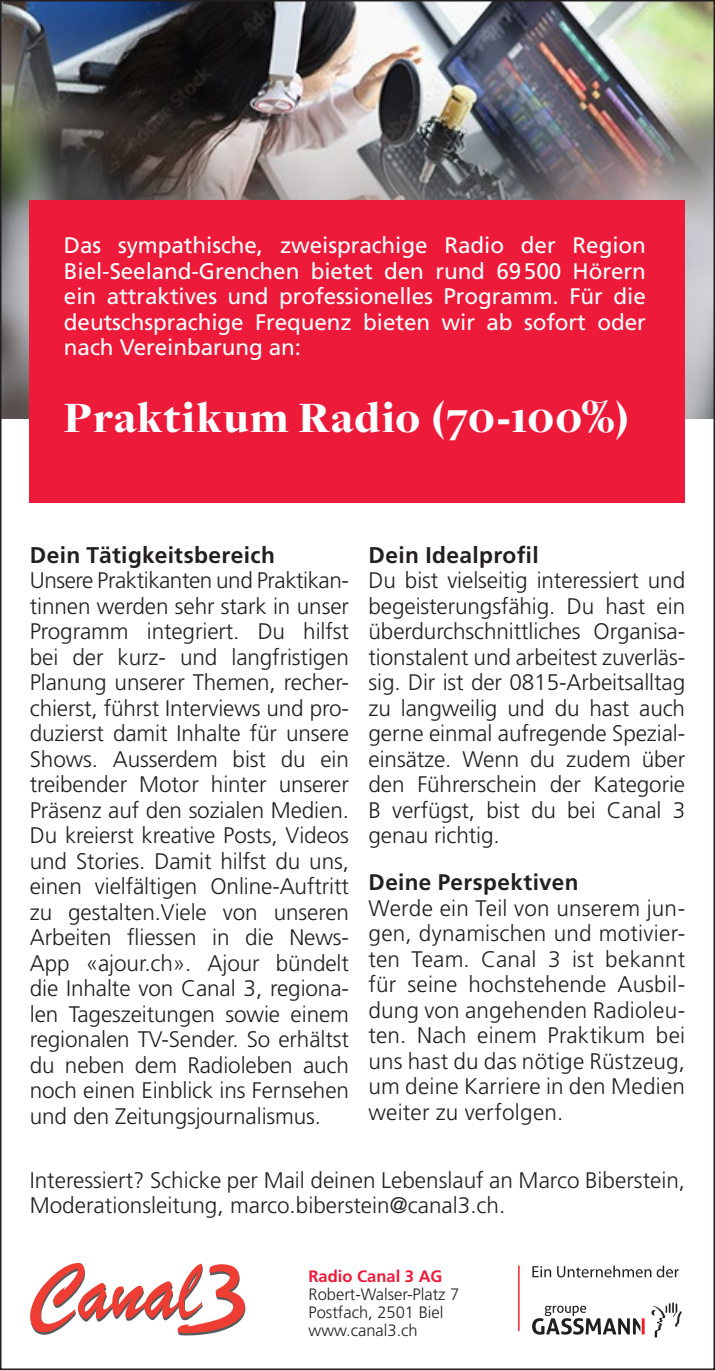
<style>
.page{position:relative;width:715px;height:1370px;background:#fff}
.page>*{position:absolute;margin:0;border:0;box-sizing:border-box;transform-origin:0 0}
.t1{font:900 45px "Freight Disp Pro";letter-spacing:.025em;color:#fff}
.t2{font:700 22.8px "Frutiger LT Std";letter-spacing:.015em;color:#231f20}
.t3{font:300 22.5px/25.5px "Frutiger LT Std";color:#231f20;text-align:justify}
.t4{font:22.5px/25.5px "Frutiger LT Std";letter-spacing:-.005em;color:#fff;text-align:justify}
.t5{font:700 22.5px "Frutiger LT Std";letter-spacing:.015em;color:#231f20}
.t6{font:300 16.5px/18px "Frutiger LT Std";color:#231f20}
.t7{font:700 16.5px "Frutiger LT Std";color:#ed1a3a}
.s1{font-family:"Bodoni Svty Two ITCTT";font-weight:700}
</style>
<div class="page">
<img style="left:3px;top:3px;width:708px;height:415px">
<svg style="left:30px;top:1262px;width:216px;height:73px"></svg>
<svg style="left:651px;top:1302px;width:31px;height:35px"></svg>
<svg style="left:532px;top:1305px;width:112px;height:29px"></svg>
<svg style="left:532px;top:1266px;width:19px;height:10px"></svg>
<svg style="left:557px;top:1265px;width:121px;height:12px"></svg>
<hr style="left:518px;top:1265px;width:1px;height:65px;background:#ee1d23">
<div style="left:30px;top:200px;width:655px;height:303px;background:#ed1a3a"></div>
<p class="t4" style="left:64px;top:233px;width:583px">Das sympathische, zweisprachige Radio der Region Biel-Seeland-Grenchen bietet den rund 69500 Hörern ein attraktives und professionelles Programm. Für die deutschsprachige Frequenz bieten wir ab sofort oder nach Vereinbarung an:</p>
<h1 class="t1" style="left:64px;top:388px;width:568px">Praktikum Radio <span class="s1">(</span>70<span class="s1">-</span>100<span class="s1">%)</span></h1>
<p class="t2" style="left:30px;top:541px;width:247px">Dein Tätigkeitsbereich</p>
<p class="t3" style="left:30px;top:567px;width:320px">Unsere Praktikanten und Praktikan&shy;tinnen werden sehr stark in unser Programm integriert. Du hilfst bei der kurz- und langfristigen Planung unserer Themen, recher&shy;chierst, führst Interviews und pro&shy;duzierst damit Inhalte für unsere Shows. Ausserdem bist du ein treibender Motor hinter unserer Präsenz auf den sozialen Medien.<br>Du kreierst kreative Posts, Videos und Stories. Damit hilfst du uns, einen vielfältigen Online-Auftritt zu gestalten.Viele von unseren Arbeiten fliessen in die News-App «ajour.ch». Ajour bündelt die Inhalte von Canal 3, regiona&shy;len Tageszeitungen sowie einem regionalen TV-Sender. So erhältst du neben dem Radioleben auch noch einen Einblick ins Fernsehen und den Zeitungsjournalismus.</p>
<p class="t2" style="left:368px;top:541px;width:172px">Dein Idealprofil</p>
<p class="t3" style="left:368px;top:567px;width:318px">Du bist vielseitig interessiert und begeisterungsfähig. Du hast ein überdurchschnittliches Organisa&shy;tionstalent und arbeitest zuverläs&shy;sig. Dir ist der 0815-Arbeitsalltag zu langweilig und du hast auch gerne einmal aufregende Spezial&shy;einsätze. Wenn du zudem über den Führerschein der Kategorie B verfügst, bist du bei Canal 3 genau richtig.</p>
<p class="t5" style="left:368px;top:869px;width:211px">Deine Perspektiven</p>
<p class="t3" style="left:368px;top:895px;width:318px">Werde ein Teil von unserem jun&shy;gen, dynamischen und motivier&shy;ten Team. Canal 3 ist bekannt für seine hochstehende Ausbil&shy;dung von angehenden Radioleu&shy;ten. Nach einem Praktikum bei uns hast du das nötige Rüstzeug, um deine Karriere in den Medien weiter zu verfolgen.</p>
<p class="t3" style="left:30px;top:1167px;width:656px">Interessiert? Schicke per Mail deinen Lebenslauf an Marco Biberstein,<br>Moderationsleitung, marco.biberstein@canal3.ch.</p>
<p class="t7" style="left:308px;top:1266px;width:135px">Radio Canal 3 AG</p>
<p class="t6" style="left:308px;top:1285px;width:152px">Robert-Walser-Platz 7<br>Postfach, 2501 Biel www.canal3.ch</p>
</div>
